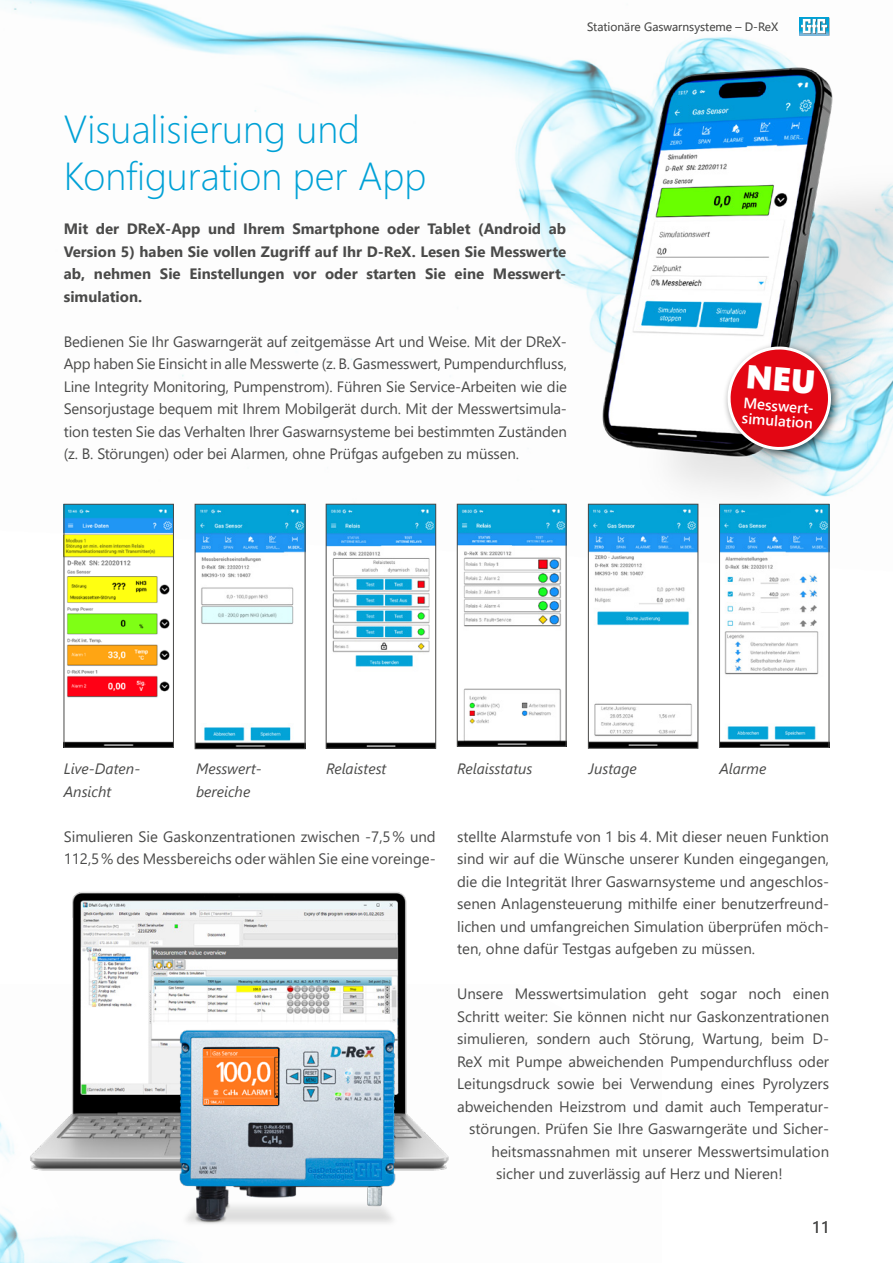
<style>
.page{position:relative;width:893px;height:1263px;background:#fff}
.page>*{position:absolute;margin:0;border:0;box-sizing:border-box;transform-origin:0 0}
.t1{font:300 39px "Segoe UI";color:#00a1d6}
.t2{font:16.5px "Segoe UI";color:#4a4a49}
.t3{font:15px/22.5px "Segoe UI";color:#4a4a49;text-align:justify}
.t4{font:700 15px/22.5px "Segoe UI";color:#4a4a49}
.t5{font:italic 15px/22.5px "Segoe UI";color:#4a4a49}
.t6{font:600 15px/15px "Segoe UI";color:#fff}
.t7{font:12px "Segoe UI";color:#4a4a49}
</style>
<div class="page">
<img style="left:2px;top:0;width:828px;height:571px">
<img style="left:0;top:1122px;width:185px;height:141px">
<img style="left:459px;top:506px;width:105px;height:238px">
<div style="left:457px;top:504px;width:109px;height:242px;border:1px solid #4a4a49"></div>
<img style="left:328px;top:506px;width:106px;height:240px">
<div style="left:326px;top:504px;width:110px;height:244px;border:1px solid #4a4a49"></div>
<img style="left:590px;top:506px;width:106px;height:240px">
<div style="left:588px;top:504px;width:110px;height:244px;border:1px solid #4a4a49"></div>
<img style="left:721px;top:534px;width:106px;height:212px">
<div style="left:719px;top:504px;width:110px;height:244px;border:1px solid #4a4a49"></div>
<img style="left:197px;top:506px;width:106px;height:241px">
<div style="left:195px;top:504px;width:110px;height:245px;border:1px solid #4a4a49"></div>
<img style="left:66px;top:506px;width:106px;height:240px">
<div style="left:64px;top:504px;width:110px;height:244px;border:1px solid #4a4a49"></div>
<img style="left:591px;top:60px;width:302px;height:474px">
<div style="left:723px;top:342px;width:119px;height:119px;background:#000;opacity:.6"></div>
<img style="left:21px;top:892px;width:428px;height:283px">
<img style="left:165px;top:1027px;width:247px;height:212px">
<img style="left:204px;top:1049px;width:73px;height:55px">
<div style="left:577px;top:11px;width:212px;height:34px;background:#fff"></div>
<svg style="left:799px;top:17px;width:30px;height:19px"></svg>
<svg style="left:724px;top:343px;width:111px;height:108px;background:#d44e57"></svg>
<p class="t7" style="left:587px;top:15px;width:192px">Stationäre Gaswarnsysteme – D-ReX</p>
<p class="t1" style="left:64px;top:93px;width:298px">Visualisierung und</p>
<p class="t1" style="left:64px;top:139px;width:364px">Konfiguration per App</p>
<p class="t4" style="left:64px;top:216px;width:504px">Mit der DReX-App und Ihrem Smartphone oder Tablet (Android ab Version 5) haben Sie vollen Zugriff auf Ihr D-ReX. Lesen Sie Messwerte ab, nehmen Sie Einstellungen vor oder starten Sie eine Messwert&shy;simulation.</p>
<p class="t3" style="left:64px;top:329px;width:505px">Bedienen Sie Ihr Gaswarngerät auf zeitgemässe Art und Weise. Mit der DReX-App haben Sie Einsicht in alle Messwerte (z. B. Gasmesswert, Pumpendurchfluss, Line Integrity Monitoring, Pumpenstrom). Führen Sie Service-Arbeiten wie die Sensorjustage bequem mit Ihrem Mobilgerät durch. Mit der Messwertsimula&shy;tion testen Sie das Verhalten Ihrer Gaswarnsysteme bei bestimmten Zuständen (z. B. Störungen) oder bei Alarmen, ohne Prüfgas aufgeben zu müssen.</p>
<p class="t6" style="left:744px;top:394px;width:81px;rotate:5deg">Messwert&shy;simulation</p>
<p class="t5" style="left:64px;top:755px;width:78px">Live-Daten-<br>Ansicht</p>
<p class="t5" style="left:196px;top:755px;width:67px">Messwert-</p>
<p class="t5" style="left:326px;top:755px;width:62px">Relaistest</p>
<p class="t5" style="left:457px;top:755px;width:77px">Relaisstatus</p>
<p class="t5" style="left:589px;top:755px;width:49px">Justage</p>
<p class="t5" style="left:719px;top:755px;width:49px">Alarme</p>
<p class="t5" style="left:196px;top:777px;width:56px">bereiche</p>
<p class="t3" style="left:64px;top:824px;width:374px">Simulieren Sie Gaskonzentrationen zwischen -7,5% und<br>112,5% des Messbereichs oder wählen Sie eine voreinge-</p>
<p class="t3" style="left:457px;top:824px;width:374px">stellte Alarmstufe von 1 bis 4. Mit dieser neuen Funktion sind wir auf die Wünsche unserer Kunden eingegangen, die die Integrität Ihrer Gaswarnsysteme und angeschlos&shy;senen Anlagensteuerung mithilfe einer benutzerfreund&shy;lichen und umfangreichen Simulation überprüfen möch&shy;ten, ohne dafür Testgas aufgeben zu müssen.</p>
<p class="t3" style="left:457px;top:981px;width:374px">Unsere Messwertsimulation geht sogar noch einen</p>
<p class="t3" style="left:457px;top:1004px;width:374px">Schritt weiter: Sie können nicht nur Gaskonzentrationen</p>
<p class="t3" style="left:457px;top:1026px;width:373px">simulieren, sondern auch Störung, Wartung, beim D-</p>
<p class="t3" style="left:457px;top:1049px;width:374px">ReX mit Pumpe abweichenden Pumpendurchfluss oder</p>
<p class="t3" style="left:457px;top:1071px;width:374px">Leitungsdruck sowie bei Verwendung eines Pyrolyzers</p>
<p class="t3" style="left:457px;top:1094px;width:374px">abweichenden Heizstrom und damit auch Temperatur-</p>
<p class="t3" style="left:469px;top:1116px;width:362px">störungen. Prüfen Sie Ihre Gaswarngeräte und Sicher-</p>
<p class="t3" style="left:492px;top:1139px;width:339px">heitsmassnahmen mit unserer Messwertsimulation</p>
<p class="t3" style="left:496px;top:1161px;width:288px">sicher und zuverlässig auf Herz und Nieren!</p>
<p class="t2" style="left:812px;top:1212px;width:19px">11</p>
</div>
